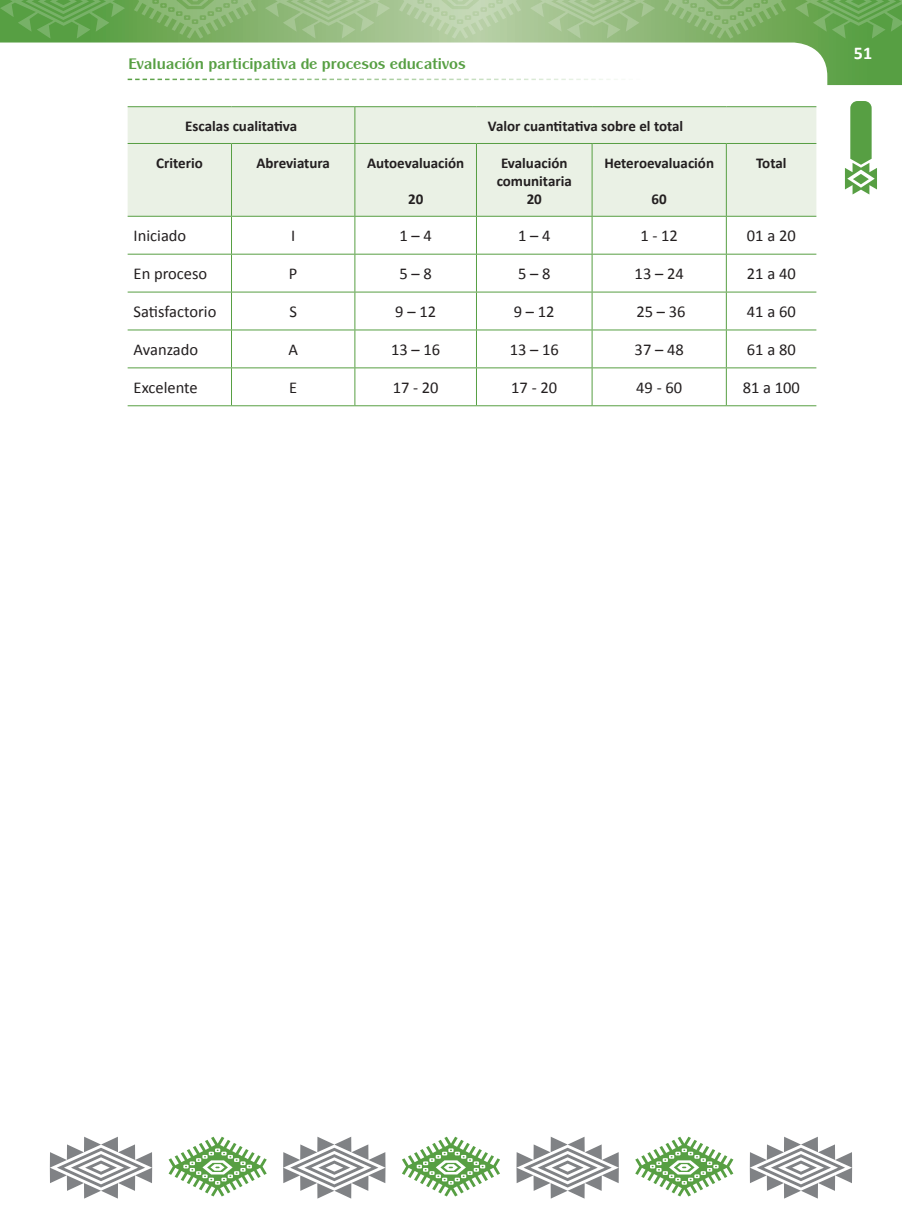
<style>
.page{position:relative;width:902px;height:1208px;background:#fff}
.page>*{position:absolute;margin:0;border:0;box-sizing:border-box;transform-origin:0 0}
.t1{font:700 18px "Calibri";color:#fff}
._01_tex_cuadro{font:16.5px "Calibri";color:#231f20}
.t2{font:700 15.75px "Panache";color:#579f43}
._01_ti_colum{font:700 15px "Calibri";color:#231f20}
</style>
<div class="page">
<svg style="left:844px;top:101px;width:32px;height:93px"></svg>
<svg style="left:0;top:0;width:901px;height:85px"></svg>
<svg style="left:128px;top:79px;width:684px;height:1px"></svg>
<svg style="left:168px;top:1136px;width:99px;height:60px"></svg>
<svg style="left:402px;top:1136px;width:98px;height:60px"></svg>
<svg style="left:635px;top:1136px;width:98px;height:60px"></svg>
<svg style="left:283px;top:1136px;width:102px;height:62px"></svg>
<svg style="left:50px;top:1136px;width:102px;height:62px"></svg>
<svg style="left:516px;top:1136px;width:102px;height:62px"></svg>
<svg style="left:749px;top:1136px;width:103px;height:62px"></svg>
<svg style="left:399px;top:0;width:122px;height:39px;background:#b6cfa6"></svg>
<svg style="left:664px;top:0;width:122px;height:39px;background:#86b46e"></svg>
<svg style="left:134px;top:0;width:122px;height:39px;background:#80b168"></svg>
<svg style="left:530px;top:0;width:125px;height:39px;background:#a1c28d"></svg>
<svg style="left:795px;top:0;width:106px;height:39px;background:#67a753"></svg>
<svg style="left:0;top:0;width:125px;height:39px;background:#61a44e"></svg>
<svg style="left:265px;top:0;width:125px;height:39px;background:#9cc088"></svg>
<div style="left:128px;top:107px;width:688px;height:109px;background:#eaf1e5"></div>
<hr style="left:128px;top:106px;width:103px;height:1px;background:#579f43">
<hr style="left:231px;top:106px;width:124px;height:1px;background:#579f43">
<hr style="left:354px;top:107px;width:1px;height:36px;background:#579f43">
<hr style="left:355px;top:106px;width:121px;height:1px;background:#579f43">
<hr style="left:476px;top:106px;width:116px;height:1px;background:#579f43">
<hr style="left:592px;top:106px;width:134px;height:1px;background:#579f43">
<hr style="left:726px;top:106px;width:90px;height:1px;background:#579f43">
<hr style="left:128px;top:143px;width:103px;height:1px;background:#579f43">
<hr style="left:231px;top:144px;width:1px;height:72px;background:#579f43">
<hr style="left:231px;top:143px;width:124px;height:1px;background:#579f43">
<hr style="left:355px;top:143px;width:121px;height:1px;background:#579f43">
<hr style="left:476px;top:143px;width:116px;height:1px;background:#579f43">
<hr style="left:592px;top:143px;width:134px;height:1px;background:#579f43">
<hr style="left:354px;top:144px;width:1px;height:72px;background:#579f43">
<hr style="left:476px;top:144px;width:1px;height:72px;background:#579f43">
<hr style="left:591px;top:144px;width:1px;height:72px;background:#579f43">
<hr style="left:726px;top:144px;width:1px;height:72px;background:#579f43">
<hr style="left:726px;top:143px;width:90px;height:1px;background:#579f43">
<hr style="left:128px;top:216px;width:103px;height:1px;background:#579f43">
<hr style="left:128px;top:254px;width:103px;height:1px;background:#579f43">
<hr style="left:128px;top:292px;width:103px;height:1px;background:#579f43">
<hr style="left:128px;top:329px;width:103px;height:1px;background:#579f43">
<hr style="left:128px;top:367px;width:103px;height:1px;background:#579f43">
<hr style="left:128px;top:405px;width:103px;height:1px;background:#579f43">
<hr style="left:231px;top:217px;width:1px;height:37px;background:#579f43">
<hr style="left:231px;top:254px;width:1px;height:38px;background:#579f43">
<hr style="left:231px;top:292px;width:1px;height:37px;background:#579f43">
<hr style="left:231px;top:330px;width:1px;height:37px;background:#579f43">
<hr style="left:231px;top:368px;width:1px;height:37px;background:#579f43">
<hr style="left:231px;top:216px;width:124px;height:1px;background:#579f43">
<hr style="left:231px;top:254px;width:124px;height:1px;background:#579f43">
<hr style="left:231px;top:292px;width:124px;height:1px;background:#579f43">
<hr style="left:231px;top:329px;width:124px;height:1px;background:#579f43">
<hr style="left:231px;top:367px;width:124px;height:1px;background:#579f43">
<hr style="left:231px;top:405px;width:124px;height:1px;background:#579f43">
<hr style="left:354px;top:217px;width:1px;height:37px;background:#579f43">
<hr style="left:354px;top:254px;width:1px;height:38px;background:#579f43">
<hr style="left:354px;top:292px;width:1px;height:37px;background:#579f43">
<hr style="left:354px;top:330px;width:1px;height:37px;background:#579f43">
<hr style="left:354px;top:368px;width:1px;height:37px;background:#579f43">
<hr style="left:355px;top:216px;width:121px;height:1px;background:#579f43">
<hr style="left:476px;top:216px;width:116px;height:1px;background:#579f43">
<hr style="left:592px;top:216px;width:134px;height:1px;background:#579f43">
<hr style="left:476px;top:217px;width:1px;height:37px;background:#579f43">
<hr style="left:591px;top:217px;width:1px;height:37px;background:#579f43">
<hr style="left:476px;top:254px;width:1px;height:38px;background:#579f43">
<hr style="left:591px;top:254px;width:1px;height:38px;background:#579f43">
<hr style="left:476px;top:292px;width:1px;height:37px;background:#579f43">
<hr style="left:591px;top:292px;width:1px;height:37px;background:#579f43">
<hr style="left:476px;top:330px;width:1px;height:37px;background:#579f43">
<hr style="left:591px;top:330px;width:1px;height:37px;background:#579f43">
<hr style="left:476px;top:368px;width:1px;height:37px;background:#579f43">
<hr style="left:591px;top:368px;width:1px;height:37px;background:#579f43">
<hr style="left:355px;top:254px;width:121px;height:1px;background:#579f43">
<hr style="left:476px;top:254px;width:116px;height:1px;background:#579f43">
<hr style="left:592px;top:254px;width:134px;height:1px;background:#579f43">
<hr style="left:355px;top:292px;width:121px;height:1px;background:#579f43">
<hr style="left:476px;top:292px;width:116px;height:1px;background:#579f43">
<hr style="left:592px;top:292px;width:134px;height:1px;background:#579f43">
<hr style="left:355px;top:329px;width:121px;height:1px;background:#579f43">
<hr style="left:476px;top:329px;width:116px;height:1px;background:#579f43">
<hr style="left:592px;top:329px;width:134px;height:1px;background:#579f43">
<hr style="left:355px;top:367px;width:121px;height:1px;background:#579f43">
<hr style="left:476px;top:367px;width:116px;height:1px;background:#579f43">
<hr style="left:592px;top:367px;width:134px;height:1px;background:#579f43">
<hr style="left:355px;top:405px;width:121px;height:1px;background:#579f43">
<hr style="left:476px;top:405px;width:116px;height:1px;background:#579f43">
<hr style="left:592px;top:405px;width:134px;height:1px;background:#579f43">
<hr style="left:726px;top:217px;width:1px;height:37px;background:#579f43">
<hr style="left:726px;top:254px;width:1px;height:38px;background:#579f43">
<hr style="left:726px;top:292px;width:1px;height:37px;background:#579f43">
<hr style="left:726px;top:330px;width:1px;height:37px;background:#579f43">
<hr style="left:726px;top:368px;width:1px;height:37px;background:#579f43">
<hr style="left:726px;top:216px;width:90px;height:1px;background:#579f43">
<hr style="left:726px;top:254px;width:90px;height:1px;background:#579f43">
<hr style="left:726px;top:292px;width:90px;height:1px;background:#579f43">
<hr style="left:726px;top:329px;width:90px;height:1px;background:#579f43">
<hr style="left:726px;top:367px;width:90px;height:1px;background:#579f43">
<hr style="left:726px;top:405px;width:90px;height:1px;background:#579f43">
<p class="t2" style="left:129px;top:55px;width:338px">Evaluación participativa de procesos educativos</p>
<p class="_01_ti_colum" style="left:185px;top:116px;width:113px">Escalas cualitativa</p>
<p class="_01_ti_colum" style="left:488px;top:116px;width:197px">Valor cuantitativa sobre el total</p>
<p class="_01_ti_colum" style="left:156px;top:153px;width:48px">Criterio</p>
<p class="_01_ti_colum" style="left:256px;top:153px;width:75px">Abreviatura</p>
<p class="_01_ti_colum" style="left:367px;top:153px;width:99px">Autoevaluación</p>
<p class="_01_ti_colum" style="left:408px;top:189px;width:17px">20</p>
<p class="_01_ti_colum" style="left:501px;top:153px;width:68px">Evaluación</p>
<p class="_01_ti_colum" style="left:496px;top:171px;width:77px">comunitaria</p>
<p class="_01_ti_colum" style="left:526px;top:189px;width:17px">20</p>
<p class="_01_ti_colum" style="left:604px;top:153px;width:111px">Heteroevaluación</p>
<p class="_01_ti_colum" style="left:651px;top:189px;width:17px">60</p>
<p class="_01_ti_colum" style="left:756px;top:153px;width:32px">Total</p>
<p class="_01_tex_cuadro" style="left:134px;top:225px;width:54px">Iniciado</p>
<p class="_01_tex_cuadro" style="left:291px;top:225px;width:6px">I</p>
<p class="_01_tex_cuadro" style="left:399px;top:225px;width:34px">1 – 4</p>
<p class="_01_tex_cuadro" style="left:518px;top:225px;width:34px">1 – 4</p>
<p class="_01_tex_cuadro" style="left:640px;top:225px;width:39px">1 - 12</p>
<p class="_01_tex_cuadro" style="left:746px;top:225px;width:50px">01 a 20</p>
<p class="_01_tex_cuadro" style="left:134px;top:263px;width:75px">En proceso</p>
<p class="_01_tex_cuadro" style="left:289px;top:263px;width:10px">P</p>
<p class="_01_tex_cuadro" style="left:399px;top:263px;width:34px">5 – 8</p>
<p class="_01_tex_cuadro" style="left:518px;top:263px;width:34px">5 – 8</p>
<p class="_01_tex_cuadro" style="left:634px;top:263px;width:51px">13 – 24</p>
<p class="_01_tex_cuadro" style="left:746px;top:263px;width:50px">21 a 40</p>
<p class="_01_tex_cuadro" style="left:134px;top:301px;width:84px">Satisfactorio</p>
<p class="_01_tex_cuadro" style="left:289px;top:301px;width:9px">S</p>
<p class="_01_tex_cuadro" style="left:395px;top:301px;width:42px">9 – 12</p>
<p class="_01_tex_cuadro" style="left:514px;top:301px;width:42px">9 – 12</p>
<p class="_01_tex_cuadro" style="left:636px;top:301px;width:51px">25 – 36</p>
<p class="_01_tex_cuadro" style="left:746px;top:301px;width:50px">41 a 60</p>
<p class="_01_tex_cuadro" style="left:134px;top:339px;width:66px">Avanzado</p>
<p class="_01_tex_cuadro" style="left:288px;top:339px;width:11px">A</p>
<p class="_01_tex_cuadro" style="left:391px;top:339px;width:51px">13 – 16</p>
<p class="_01_tex_cuadro" style="left:509px;top:339px;width:51px">13 – 16</p>
<p class="_01_tex_cuadro" style="left:634px;top:339px;width:51px">37 – 48</p>
<p class="_01_tex_cuadro" style="left:746px;top:339px;width:50px">61 a 80</p>
<p class="_01_tex_cuadro" style="left:134px;top:377px;width:66px">Excelente</p>
<p class="_01_tex_cuadro" style="left:289px;top:377px;width:10px">E</p>
<p class="_01_tex_cuadro" style="left:392px;top:377px;width:47px">17 - 20</p>
<p class="_01_tex_cuadro" style="left:511px;top:377px;width:47px">17 - 20</p>
<p class="_01_tex_cuadro" style="left:636px;top:377px;width:47px">49 - 60</p>
<p class="_01_tex_cuadro" style="left:742px;top:377px;width:59px">81 a 100</p>
<p class="t1" style="left:853px;top:41px;width:20px">51</p>
</div>
